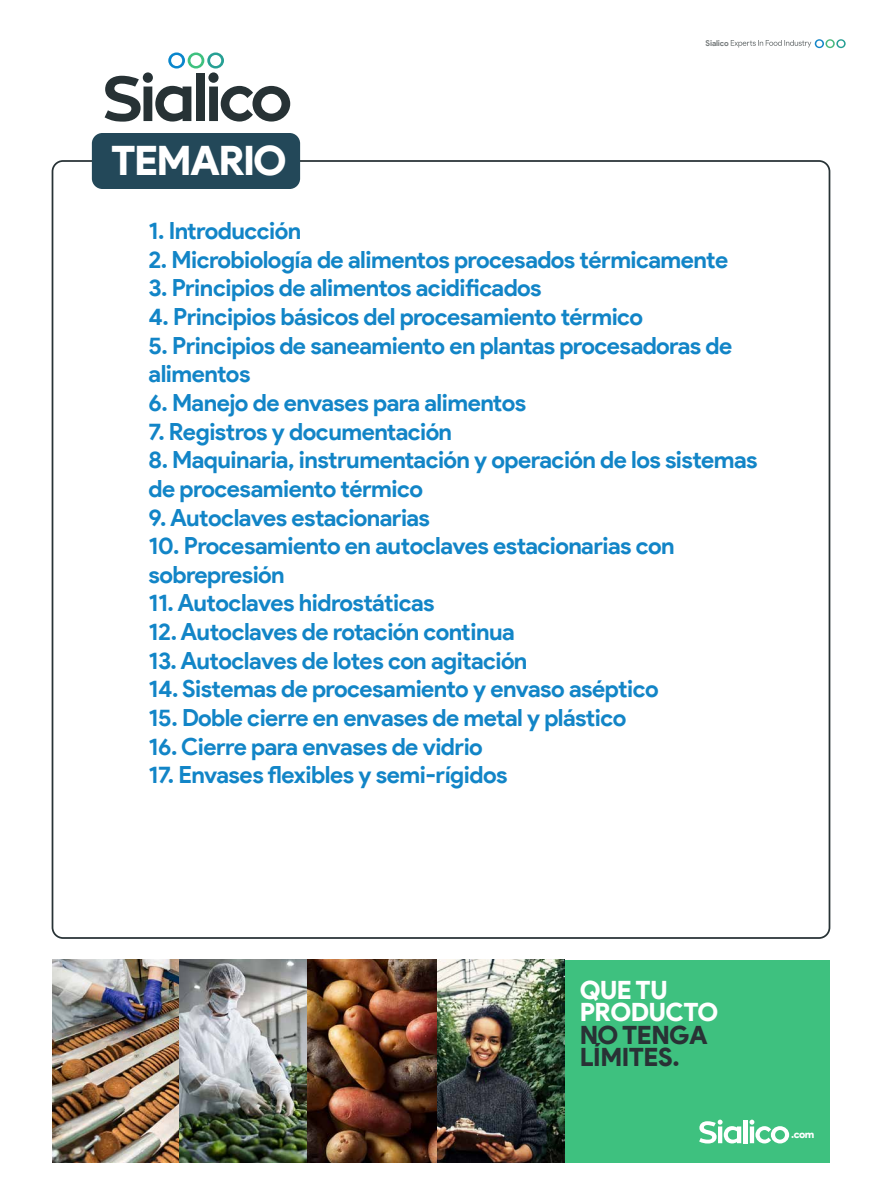
<style>
.page{position:relative;width:875px;height:1190px;background:#fff}
.page>*{position:absolute;margin:0;border:0;box-sizing:border-box;transform-origin:0 0}
.t1{font:900 40.6px "Product Sans";letter-spacing:-.04em;color:#fff}
.t2{font:900 25.2px/22.4px "Product Sans";letter-spacing:-.02em;color:#293235}
.t3{font:900 25.2px/22.4px "Product Sans";letter-spacing:-.02em;color:#fff}
.t4{font:700 23.62px/28.6px "Product Sans";letter-spacing:-.025em;color:#1285c7}
.t5{font:900 10.67px "Product Sans";color:#fff}
.t6{font:700 8.05px "Product Sans";letter-spacing:-.02em;color:#757a7b}
</style>
<div class="page">
<img style="left:52px;top:959px;width:513px;height:204px">
<div style="left:565px;top:960px;width:265px;height:202px;background:#3ec17f"></div>
<svg style="left:699px;top:1120px;width:42px;height:24px"></svg>
<div style="left:743px;top:1120px;width:5px;height:23px;background:#fff"></div>
<svg style="left:750px;top:1120px;width:39px;height:23px"></svg>
<svg style="left:105px;top:53px;width:185px;height:69px"></svg>
<svg style="left:731px;top:39px;width:115px;height:9px"></svg>
<div style="left:92px;top:133px;width:208px;height:56px;background:#234859;border-radius:10px"></div>
<h1 class="t1" style="left:111px;top:135px;width:177px">TEMARIO</h1>
<p class="t6" style="left:706px;top:38px;width:25px">Sialico</p>
<p class="t4" style="left:149px;top:217px;width:154px">1. Introducción</p>
<p class="t4" style="left:149px;top:245px;width:581px">2. Microbiología de alimentos procesados térmicamente</p>
<p class="t4" style="left:149px;top:274px;width:395px">3. Principios de alimentos acidificados</p>
<p class="t4" style="left:149px;top:303px;width:496px">4. Principios básicos del procesamiento térmico</p>
<p class="t4" style="left:149px;top:331px;width:585px">5. Principios de saneamiento en plantas procesadoras de alimentos</p>
<p class="t4" style="left:149px;top:389px;width:379px">6. Manejo de envases para alimentos</p>
<p class="t4" style="left:149px;top:417px;width:305px">7. Registros y documentación</p>
<p class="t4" style="left:149px;top:446px;width:611px">8. Maquinaria, instrumentación y operación de los sistemas de procesamiento térmico</p>
<p class="t4" style="left:149px;top:503px;width:283px">9. Autoclaves estacionarias</p>
<p class="t4" style="left:149px;top:532px;width:528px">10. Procesamiento en autoclaves estacionarias con sobrepresión</p>
<p class="t4" style="left:149px;top:589px;width:287px">11. Autoclaves hidrostáticas</p>
<p class="t4" style="left:149px;top:618px;width:368px">12. Autoclaves de rotación continua</p>
<p class="t4" style="left:149px;top:646px;width:380px">13. Autoclaves de lotes con agitación</p>
<p class="t4" style="left:149px;top:675px;width:512px">14. Sistemas de procesamiento y envaso aséptico</p>
<p class="t4" style="left:149px;top:704px;width:479px">15. Doble cierre en envases de metal y plástico</p>
<p class="t4" style="left:149px;top:732px;width:336px">16. Cierre para envases de vidrio</p>
<p class="t4" style="left:149px;top:761px;width:360px">17. Envases flexibles y semi-rígidos</p>
<p class="t3" style="left:580px;top:979px;width:140px">QUE TU<br>PRODUCTO</p>
<p class="t2" style="left:580px;top:1024px;width:129px">NO TENGA<br>LÍMITES.</p>
<p class="t5" style="left:791px;top:1128px;width:25px">.com</p>
</div>
